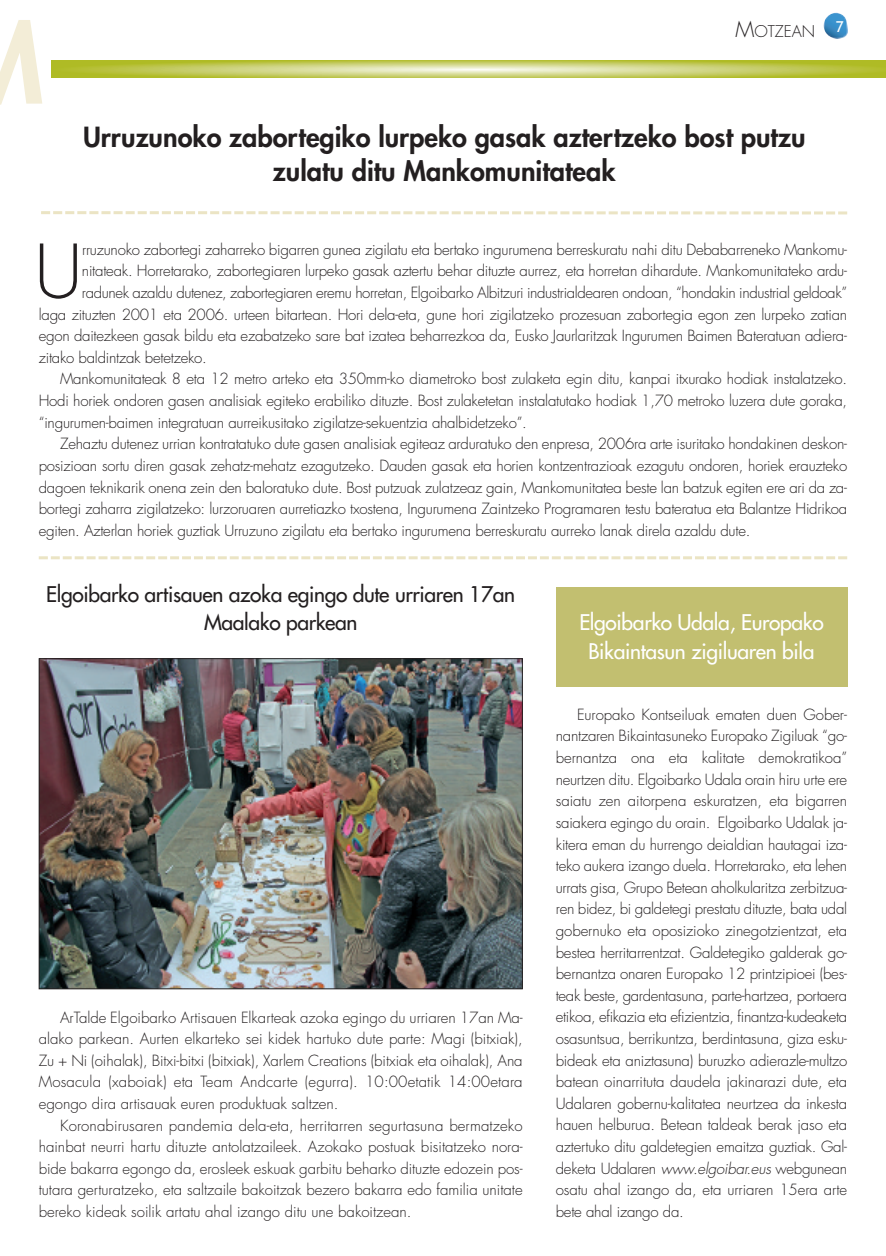
<style>
.page{position:relative;width:886px;height:1256px;background:#fff}
.page>*{position:absolute;margin:0;border:0;box-sizing:border-box;transform-origin:0 0}
.t1{font:300 72.3px "Futura";color:#231f20}
.t2{font:800 27px/34.5px "Futura";color:#231f20;text-align:center}
.t3{font:21px/28.5px "Futura";letter-spacing:-.015em;color:#231f20;text-align:center}
.t4{font:21px/28.5px "Futura";letter-spacing:-.015em;color:#fff;text-align:center}
.t5{font:300 15.75px "Futura";color:#231f20}
.t6{font:300 15px/21.6px "Futura";letter-spacing:-.015em;color:#231f20;text-align:justify}
.t7{font:15px "Trebuchet MS";color:#fff}
.s1{font-size:21px}
.s2{font-style:italic}
</style>
<div class="page">
<img style="left:823px;top:13px;width:24px;height:26px">
<svg style="left:52px;top:61px;width:833px;height:17px;background:#c6cd67"></svg>
<div style="left:555px;top:587px;width:292px;height:100px;background:#c2bf70"></div>
<svg style="left:41px;top:211px;width:806px;height:3px"></svg>
<img style="left:41px;top:660px;width:479px;height:327px">
<div style="left:39px;top:658px;width:483px;height:331px;border:1px solid #231f20"></div>
<svg style="left:39px;top:556px;width:808px;height:3px"></svg>
<p class="t5" style="left:735px;top:24px;width:81px"><span class="s1">M</span>OTZEAN</p>
<p class="t7" style="left:835px;top:18px;width:9px">7</p>
<h2 class="t2" style="left:83px;top:122px;width:723px">Urruzunoko zabortegiko lurpeko gasak aztertzeko bost putzu zulatu ditu Mankomunitateak</h2>
<h1 class="t1" style="left:34px;top:238px;width:49px">U</h1>
<p class="t6" style="left:82px;top:240px;width:766px">rruzunoko zabortegi zaharreko bigarren gunea zigilatu eta bertako ingurumena berreskuratu nahi ditu Debabarreneko Mankomu-</p>
<p class="t6" style="left:82px;top:261px;width:766px">nitateak. Horretarako, zabortegiaren lurpeko gasak aztertu behar dituzte aurrez, eta horretan dihardute. Mankomunitateko ardu-</p>
<p class="t6" style="left:82px;top:283px;width:766px">radunek azaldu dutenez, zabortegiaren eremu horretan, Elgoibarko Albitzuri industrialdearen ondoan, “hondakin industrial geldoak”</p>
<p class="t6" style="left:39px;top:304px;width:809px">laga zituzten 2001 eta 2006. urteen bitartean. Hori dela-eta, gune hori zigilatzeko prozesuan zabortegia egon zen lurpeko zatian</p>
<p class="t6" style="left:39px;top:326px;width:809px">egon daitezkeen gasak bildu eta ezabatzeko sare bat izatea beharrezkoa da, Eusko Jaurlaritzak Ingurumen Baimen Bateratuan adiera-</p>
<p class="t6" style="left:39px;top:348px;width:170px">zitako baldintzak betetzeko.</p>
<p class="t6" style="left:60px;top:369px;width:788px">Mankomunitateak 8 eta 12 metro arteko eta 350mm-ko diametroko bost zulaketa egin ditu, kanpai itxurako hodiak instalatzeko.</p>
<p class="t6" style="left:39px;top:391px;width:809px">Hodi horiek ondoren gasen analisiak egiteko erabiliko dituzte. Bost zulaketetan instalatutako hodiak 1,70 metroko luzera dute goraka,</p>
<p class="t6" style="left:39px;top:412px;width:489px">“ingurumen-baimen integratuan aurreikusitako zigilatze-sekuentzia ahalbidetzeko”.</p>
<p class="t6" style="left:60px;top:434px;width:788px">Zehaztu dutenez urrian kontratatuko dute gasen analisiak egiteaz arduratuko den enpresa, 2006ra arte isuritako hondakinen deskon-</p>
<p class="t6" style="left:39px;top:456px;width:809px">posizioan sortu diren gasak zehatz-mehatz ezagutzeko. Dauden gasak eta horien kontzentrazioak ezagutu ondoren, horiek erauzteko</p>
<p class="t6" style="left:39px;top:477px;width:809px">dagoen teknikarik onena zein den baloratuko dute. Bost putzuak zulatzeaz gain, Mankomunitatea beste lan batzuk egiten ere ari da za-</p>
<p class="t6" style="left:39px;top:499px;width:809px">bortegi zaharra zigilatzeko: lurzoruaren aurretiazko txostena, Ingurumena Zaintzeko Programaren testu bateratua eta Balantze Hidrikoa</p>
<p class="t6" style="left:39px;top:520px;width:713px">egiten. Azterlan horiek guztiak Urruzuno zigilatu eta bertako ingurumena berreskuratu aurreko lanak direla azaldu dute.</p>
<h3 class="t3" style="left:46px;top:581px;width:470px">Elgoibarko artisauen azoka egingo dute urriaren 17an<br>Maalako parkean</h3>
<p class="t6" style="left:39px;top:1007px;width:485px;text-indent:21px">ArTalde Elgoibarko Artisauen Elkarteak azoka egingo du urriaren 17an Ma&shy;alako parkean. Aurten elkarteko sei kidek hartuko dute parte: Magi (bitxiak), Zu + Ni (oihalak), Bitxi-bitxi (bitxiak), Xarlem Creations (bitxiak eta oihalak), Ana Mosacula (xaboiak) eta Team Andcarte (egurra). 10:00etatik 14:00etara egongo dira artisauak euren produktuak saltzen.</p>
<p class="t6" style="left:39px;top:1115px;width:485px;text-indent:21px">Koronabirusaren pandemia dela-eta, herritarren segurtasuna bermatzeko hainbat neurri hartu dituzte antolatzaileek. Azokako postuak bisitatzeko nora&shy;bide bakarra egongo da, erosleek eskuak garbitu beharko dituzte edozein pos&shy;tutara gerturatzeko, eta saltzaile bakoitzak bezero bakarra edo familia unitate bereko kideak soilik artatu ahal izango ditu une bakoitzean.</p>
<h3 class="t4" style="left:579px;top:609px;width:246px">Elgoibarko Udala, Europako<br>Bikaintasun zigiluaren bila</h3>
<p class="t6" style="left:555px;top:704px;width:293px;text-indent:21px">Europako Kontseiluak ematen duen Gober&shy;nantzaren Bikaintasuneko Europako Zigiluak “go&shy;bernantza ona eta kalitate demokratikoa” neurtzen ditu. Elgoibarko Udala orain hiru urte ere saiatu zen aitorpena eskuratzen, eta bigarren saiakera egingo du orain. Elgoibarko Udalak ja&shy;kitera eman du hurrengo deialdian hautagai iza&shy;teko aukera izango duela. Horretarako, eta lehen urrats gisa, Grupo Betean aholkularitza zerbitzua&shy;ren bidez, bi galdetegi prestatu dituzte, bata udal gobernuko eta oposizioko zinegotzientzat, eta bestea herritarrentzat. Galdetegiko galderak go&shy;bernantza onaren Europako 12 printzipioei (bes&shy;teak beste, gardentasuna, parte-hartzea, portaera etikoa, efikazia eta efizientzia, finantza-kudeaketa osasuntsua, berrikuntza, berdintasuna, giza esku&shy;bideak eta aniztasuna) buruzko adierazle-multzo batean oinarrituta daudela jakinarazi dute, eta Udalaren gobernu-kalitatea neurtzea da inkesta hauen helburua. Betean taldeak berak jaso eta aztertuko ditu galdetegien emaitza guztiak. Gal&shy;deketa Udalaren <span class="s2">www.elgoibar.eus</span> webgunean osatu ahal izango da, eta urriaren 15era arte bete ahal izango da.</p>
</div>
